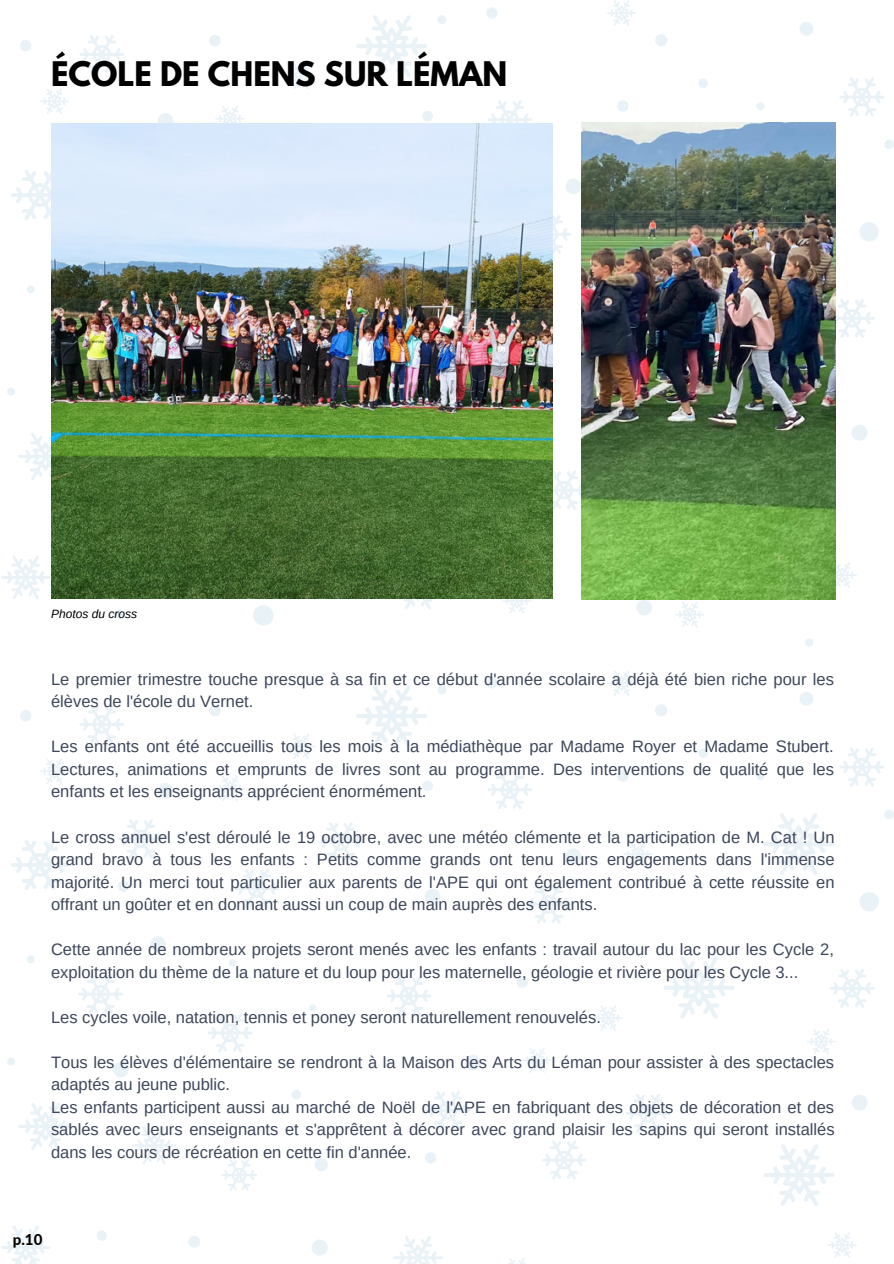
<style>
.page{position:relative;width:894px;height:1264px;background:#fff}
.page>*{position:absolute;margin:0;border:0;box-sizing:border-box;transform-origin:0 0}
.t1{font:700 30px "League Spartan";color:#000}
.t2{font:16.5px/22.5px "Arimo";color:#3d465a}
.t3{font:800 15px "Lato";color:#000}
.t4{font:italic 12px "Arimo";color:#000}
</style>
<div class="page">
<svg style="left:1px;top:556px;width:50px;height:43px"></svg>
<svg style="left:404px;top:599px;width:28px;height:10px"></svg>
<svg style="left:356px;top:15px;width:71px;height:62px"></svg>
<svg style="left:18px;top:433px;width:33px;height:47px"></svg>
<svg style="left:215px;top:106px;width:30px;height:17px"></svg>
<svg style="left:834px;top:562px;width:22px;height:26px"></svg>
<svg style="left:675px;top:602px;width:29px;height:25px"></svg>
<svg style="left:834px;top:358px;width:1px;height:26px"></svg>
<svg style="left:607px;top:0;width:29px;height:26px"></svg>
<svg style="left:40px;top:89px;width:29px;height:25px"></svg>
<svg style="left:286px;top:64px;width:30px;height:25px"></svg>
<svg style="left:502px;top:599px;width:29px;height:15px"></svg>
<svg style="left:834px;top:298px;width:40px;height:40px"></svg>
<svg style="left:79px;top:35px;width:45px;height:39px"></svg>
<svg style="left:840px;top:78px;width:44px;height:39px"></svg>
<svg style="left:11px;top:170px;width:40px;height:50px"></svg>
<div style="left:114px;top:609px;width:9px;height:9px;background:#e9f2f7;border-radius:50%"></div>
<div style="left:253px;top:605px;width:20px;height:20px;background:#e9f2f7;border-radius:50%"></div>
<div style="left:636px;top:600px;width:15px;height:15px;background:#e9f2f7;border-radius:50%"></div>
<svg style="left:804px;top:638px;width:9px;height:8px"></svg>
<div style="left:851px;top:424px;width:16px;height:16px;background:#e9f2f7;border-radius:50%"></div>
<div style="left:859px;top:222px;width:19px;height:19px;background:#e9f2f7;border-radius:50%"></div>
<div style="left:884px;top:140px;width:9px;height:9px;background:#e9f2f7;border-radius:50%"></div>
<div style="left:799px;top:22px;width:14px;height:14px;background:#e9f2f7;border-radius:50%"></div>
<div style="left:698px;top:78px;width:9px;height:10px;background:#e9f2f7;border-radius:50%"></div>
<div style="left:655px;top:34px;width:12px;height:12px;background:#e9f2f7;border-radius:50%"></div>
<div style="left:756px;top:102px;width:8px;height:8px;background:#e9f2f7;border-radius:50%"></div>
<div style="left:486px;top:7px;width:11px;height:12px;background:#e9f2f7;border-radius:50%"></div>
<div style="left:437px;top:15px;width:9px;height:9px;background:#e9f2f7;border-radius:50%"></div>
<div style="left:422px;top:111px;width:10px;height:10px;background:#e9f2f7;border-radius:50%"></div>
<div style="left:209px;top:35px;width:12px;height:11px;background:#e9f2f7;border-radius:50%"></div>
<div style="left:20px;top:40px;width:11px;height:11px;background:#e9f2f7;border-radius:50%"></div>
<div style="left:158px;top:113px;width:15px;height:16px;background:#e9f2f7;border-radius:50%"></div>
<svg style="left:552px;top:470px;width:29px;height:40px"></svg>
<svg style="left:487px;top:100px;width:45px;height:23px"></svg>
<svg style="left:552px;top:214px;width:19px;height:40px"></svg>
<div style="left:617px;top:100px;width:11px;height:12px;background:#e9f2f7;border-radius:50%"></div>
<div style="left:565px;top:178px;width:16px;height:16px;background:#e9f2f7;border-radius:50%"></div>
<div style="left:27px;top:285px;width:8px;height:8px;background:#e9f2f7;border-radius:50%"></div>
<div style="left:7px;top:387px;width:8px;height:8px;background:#e9f2f7;border-radius:50%"></div>
<svg style="left:1px;top:1226px;width:50px;height:37px"></svg>
<svg style="left:393px;top:1236px;width:50px;height:27px"></svg>
<svg style="left:356px;top:685px;width:71px;height:62px"></svg>
<svg style="left:763px;top:813px;width:71px;height:62px"></svg>
<svg style="left:764px;top:1144px;width:70px;height:62px"></svg>
<svg style="left:18px;top:1103px;width:55px;height:47px"></svg>
<svg style="left:215px;top:776px;width:30px;height:25px"></svg>
<svg style="left:828px;top:1232px;width:28px;height:25px"></svg>
<svg style="left:807px;top:1029px;width:28px;height:25px"></svg>
<svg style="left:607px;top:670px;width:29px;height:26px"></svg>
<svg style="left:40px;top:758px;width:29px;height:26px"></svg>
<svg style="left:286px;top:734px;width:30px;height:25px"></svg>
<svg style="left:509px;top:1258px;width:16px;height:5px"></svg>
<svg style="left:132px;top:1126px;width:44px;height:38px"></svg>
<svg style="left:221px;top:1159px;width:36px;height:31px"></svg>
<svg style="left:234px;top:869px;width:45px;height:39px"></svg>
<svg style="left:78px;top:975px;width:45px;height:38px"></svg>
<svg style="left:830px;top:969px;width:44px;height:39px"></svg>
<svg style="left:318px;top:822px;width:45px;height:39px"></svg>
<svg style="left:208px;top:1013px;width:44px;height:39px"></svg>
<svg style="left:79px;top:705px;width:45px;height:39px"></svg>
<svg style="left:840px;top:748px;width:44px;height:39px"></svg>
<svg style="left:119px;top:819px;width:44px;height:39px"></svg>
<svg style="left:11px;top:840px;width:58px;height:50px"></svg>
<div style="left:97px;top:1230px;width:10px;height:10px;background:#e9f2f7;border-radius:50%"></div>
<div style="left:188px;top:1235px;width:12px;height:12px;background:#e9f2f7;border-radius:50%"></div>
<div style="left:311px;top:1239px;width:17px;height:16px;background:#e9f2f7;border-radius:50%"></div>
<div style="left:851px;top:1094px;width:16px;height:16px;background:#e9f2f7;border-radius:50%"></div>
<div style="left:859px;top:892px;width:19px;height:19px;background:#e9f2f7;border-radius:50%"></div>
<div style="left:884px;top:809px;width:9px;height:10px;background:#e9f2f7;border-radius:50%"></div>
<div style="left:799px;top:692px;width:14px;height:13px;background:#e9f2f7;border-radius:50%"></div>
<div style="left:698px;top:748px;width:9px;height:10px;background:#e9f2f7;border-radius:50%"></div>
<div style="left:655px;top:704px;width:12px;height:12px;background:#e9f2f7;border-radius:50%"></div>
<div style="left:756px;top:772px;width:8px;height:8px;background:#e9f2f7;border-radius:50%"></div>
<div style="left:486px;top:677px;width:11px;height:11px;background:#e9f2f7;border-radius:50%"></div>
<div style="left:437px;top:685px;width:9px;height:9px;background:#e9f2f7;border-radius:50%"></div>
<div style="left:422px;top:780px;width:10px;height:11px;background:#e9f2f7;border-radius:50%"></div>
<div style="left:209px;top:704px;width:12px;height:12px;background:#e9f2f7;border-radius:50%"></div>
<div style="left:20px;top:709px;width:11px;height:12px;background:#e9f2f7;border-radius:50%"></div>
<div style="left:158px;top:783px;width:15px;height:15px;background:#e9f2f7;border-radius:50%"></div>
<div style="left:150px;top:936px;width:16px;height:16px;background:#e9f2f7;border-radius:50%"></div>
<div style="left:118px;top:880px;width:11px;height:12px;background:#e9f2f7;border-radius:50%"></div>
<svg style="left:664px;top:957px;width:70px;height:61px"></svg>
<svg style="left:523px;top:1047px;width:29px;height:26px"></svg>
<svg style="left:594px;top:1005px;width:29px;height:26px"></svg>
<svg style="left:542px;top:1141px;width:44px;height:38px"></svg>
<svg style="left:626px;top:1094px;width:44px;height:39px"></svg>
<svg style="left:387px;top:976px;width:44px;height:39px"></svg>
<svg style="left:426px;top:1091px;width:44px;height:39px"></svg>
<div style="left:516px;top:976px;width:12px;height:11px;background:#e9f2f7;border-radius:50%"></div>
<div style="left:465px;top:1054px;width:15px;height:16px;background:#e9f2f7;border-radius:50%"></div>
<svg style="left:623px;top:841px;width:29px;height:26px"></svg>
<svg style="left:487px;top:770px;width:45px;height:39px"></svg>
<svg style="left:526px;top:885px;width:45px;height:39px"></svg>
<div style="left:617px;top:770px;width:11px;height:11px;background:#e9f2f7;border-radius:50%"></div>
<div style="left:565px;top:848px;width:16px;height:16px;background:#e9f2f7;border-radius:50%"></div>
<div style="left:424px;top:888px;width:16px;height:16px;background:#e9f2f7;border-radius:50%"></div>
<div style="left:425px;top:1152px;width:11px;height:11px;background:#e9f2f7;border-radius:50%"></div>
<div style="left:229px;top:959px;width:7px;height:7px;background:#e9f2f7;border-radius:50%"></div>
<div style="left:309px;top:1004px;width:7px;height:7px;background:#e9f2f7;border-radius:50%"></div>
<div style="left:113px;top:1061px;width:16px;height:16px;background:#e9f2f7;border-radius:50%"></div>
<div style="left:314px;top:1157px;width:14px;height:14px;background:#e9f2f7;border-radius:50%"></div>
<svg style="left:291px;top:1089px;width:10px;height:10px"></svg>
<div style="left:27px;top:955px;width:8px;height:8px;background:#e9f2f7;border-radius:50%"></div>
<div style="left:7px;top:1057px;width:8px;height:8px;background:#e9f2f7;border-radius:50%"></div>
<img style="left:51px;top:123px;width:501px;height:476px">
<img style="left:581px;top:123px;width:253px;height:476px">
<h1 class="t1" style="left:51px;top:50px;width:457px">ÉCOLE DE CHENS SUR LÉMAN</h1>
<p class="t4" style="left:51px;top:606px;width:88px">Photos du cross</p>
<p class="t2" style="left:51px;top:668px;width:784px">Le premier trimestre touche presque à sa fin et ce début d'année scolaire a déjà été bien riche pour les élèves de l'école du Vernet.</p>
<p class="t2" style="left:51px;top:735px;width:784px;text-align:justify">Les enfants ont été accueillis tous les mois à la médiathèque par Madame Royer et Madame Stubert.<br>Lectures, animations et emprunts de livres sont au programme. Des interventions de qualité que les enfants et les enseignants apprécient énormément.</p>
<p class="t2" style="left:51px;top:825px;width:784px;text-align:justify">Le cross annuel s'est déroulé le 19 octobre, avec une météo clémente et la participation de M. Cat ! Un grand bravo à tous les enfants : Petits comme grands ont tenu leurs engagements dans l'immense majorité. Un merci tout particulier aux parents de l'APE qui ont également contribué à cette réussite en offrant un goûter et en donnant aussi un coup de main auprès des enfants.</p>
<p class="t2" style="left:51px;top:938px;width:784px">Cette année de nombreux projets seront menés avec les enfants : travail autour du lac pour les Cycle 2, exploitation du thème de la nature et du loup pour les maternelle, géologie et rivière pour les Cycle 3...</p>
<p class="t2" style="left:51px;top:1005px;width:551px">Les cycles voile, natation, tennis et poney seront naturellement renouvelés.</p>
<p class="t2" style="left:51px;top:1050px;width:784px">Tous les élèves d'élémentaire se rendront à la Maison des Arts du Léman pour assister à des spectacles adaptés au jeune public.<br>Les enfants participent aussi au marché de Noël de l'APE en fabriquant des objets de décoration et des sablés avec leurs enseignants et s'apprêtent à décorer avec grand plaisir les sapins qui seront installés dans les cours de récréation en cette fin d'année.</p>
<p class="t3" style="left:13px;top:1228px;width:31px">p.10</p>
</div>
